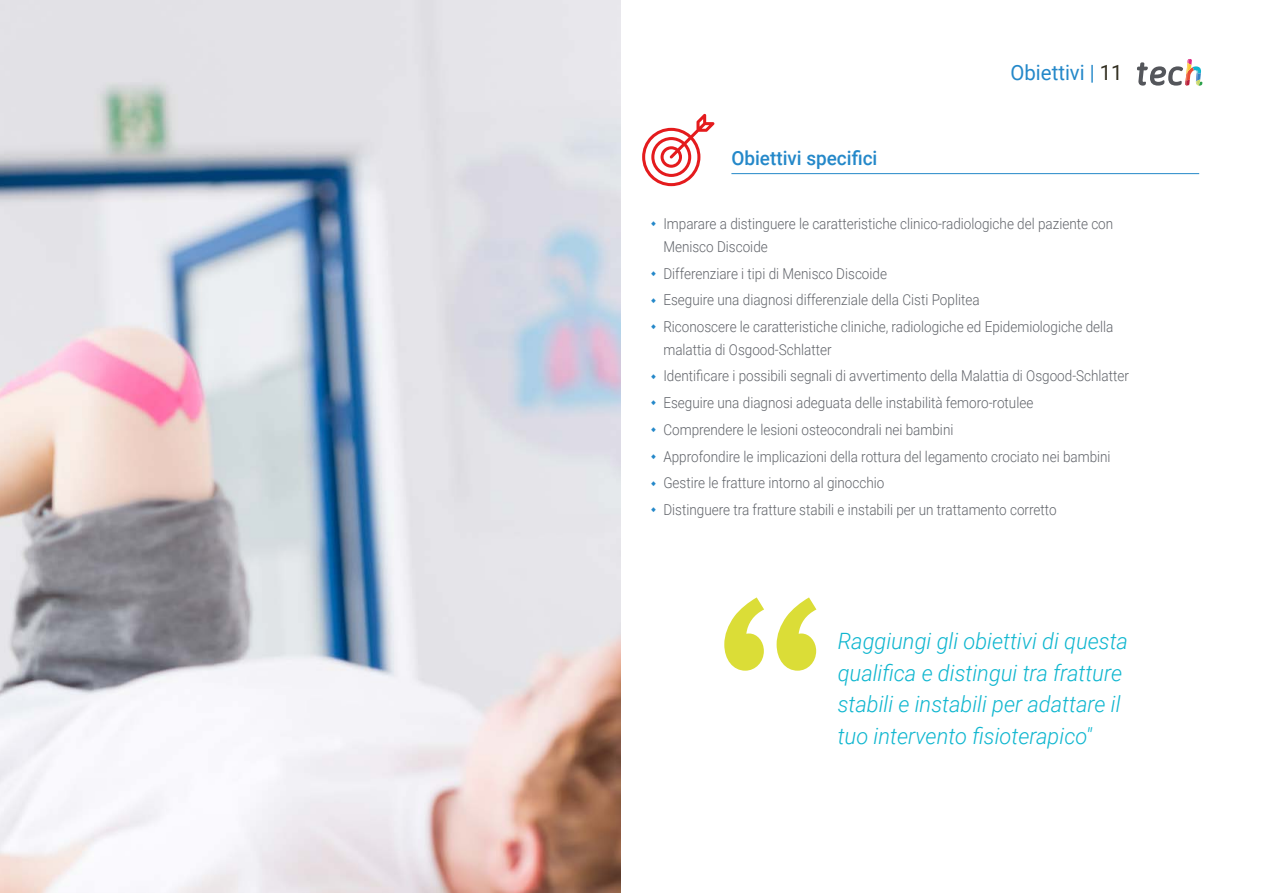
<style>
.page{position:relative;width:1263px;height:893px;background:#fff}
.page>*{position:absolute;margin:0;border:0;box-sizing:border-box;transform-origin:0 0}
.t1{font:italic 300 22.5px/31.5px "Roboto";color:#0fb6cf}
.t2{font:21px "Roboto";color:#2488c9}
.t3{font:500 19.5px "Roboto";color:#2488c9}
.t4{font:300 15px/26.7px "Roboto";color:#61646a;scale:.9 1}
.s1{color:#312e20}
</style>
<div class="page">
<hr style="left:731px;top:173px;width:468px;height:1px;background:#2488c9">
<svg style="left:642px;top:114px;width:72px;height:72px"></svg>
<img style="left:0;top:0;width:621px;height:893px">
<svg style="left:1137px;top:59px;width:65px;height:27px"></svg>
<svg style="left:724px;top:597px;width:92px;height:74px"></svg>
<h3 class="t3" style="left:731px;top:144px;width:147px">Obiettivi specifici</h3>
<h2 class="t2" style="left:1010px;top:57px;width:114px">Obiettivi | <span class="s1">11</span></h2>
<p class="t4" style="left:663px;top:212px;width:501px;line-height:22.5px">Imparare a distinguere le caratteristiche clinico-radiologiche del paziente con<br>Menisco Discoide</p>
<p class="t4" style="left:663px;top:259px;width:501px">Differenziare i tipi di Menisco Discoide<br>Eseguire una diagnosi differenziale della Cisti Poplitea<br>Riconoscere le caratteristiche cliniche, radiologiche ed Epidemiologiche della</p>
<p class="t4" style="left:663px;top:335px;width:519px">malattia di Osgood-Schlatter<br>Identificare i possibili segnali di avvertimento della Malattia di Osgood-Schlatter Eseguire una diagnosi adeguata delle instabilità femoro-rotulee<br>Comprendere le lesioni osteocondrali nei bambini<br>Approfondire le implicazioni della rottura del legamento crociato nei bambini Gestire le fratture intorno al ginocchio<br>Distinguere tra fratture stabili e instabili per un trattamento corretto</p>
<h1 class="t1" style="left:838px;top:625px;width:292px">Raggiungi gli obiettivi di questa qualifica e distingui tra fratture stabili e instabili per adattare il tuo intervento fisioterapico"</h1>
</div>
